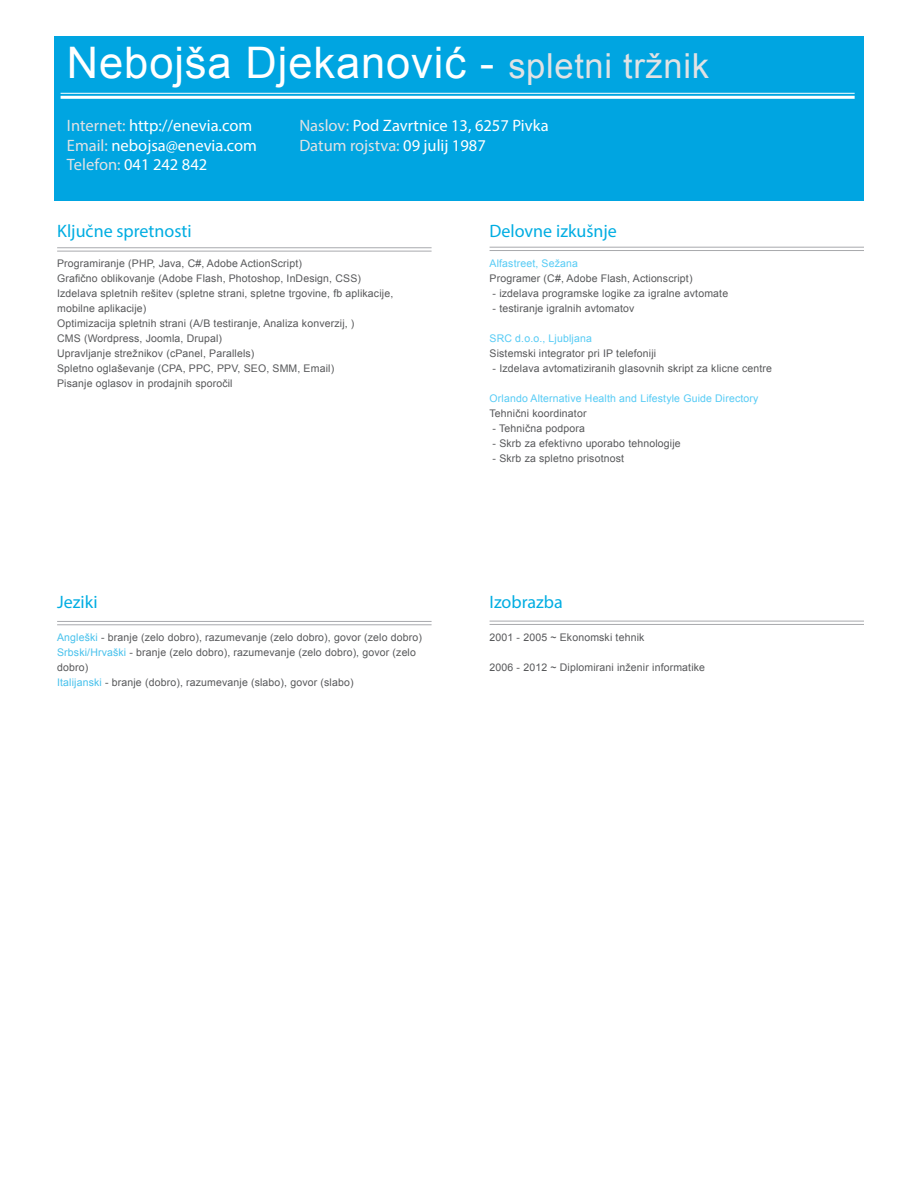
<style>
.page{position:relative;width:918px;height:1188px;background:#fff}
.page>*{position:absolute;margin:0;border:0;box-sizing:border-box;transform-origin:0 0}
.t1{font:43.5px "Arial";letter-spacing:.02em;color:#fff}
.t2{font:18px "Myriad Pro";color:#00ade2}
.t3{font:16.5px "Myriad Pro";color:#fff}
.t4{font:16.5px "Myriad Pro";color:#e1e2e4}
.t5{font:10.5px/15px "Arial";letter-spacing:.015em;color:#57585a}
.t6{font:10.5px "Arial";letter-spacing:.015em;color:#56cbf5}
.s1{font-size:34.5px;color:#e1e2e4}
.s2{color:#e1e2e4}
.s3{color:#fff}
.s4{color:#47c1ec}
</style>
<div class="page">
<hr style="left:57px;top:247px;width:375px;height:1px;background:#a8a9ad">
<hr style="left:57px;top:251px;width:375px;height:1px;background:#a8a9ad">
<div style="left:54px;top:36px;width:810px;height:165px;background:#00a5e1"></div>
<hr style="left:490px;top:247px;width:374px;height:1px;background:#a8a9ad">
<hr style="left:490px;top:250px;width:374px;height:1px;background:#a8a9ad">
<hr style="left:57px;top:621px;width:375px;height:1px;background:#a8a9ad">
<hr style="left:57px;top:624px;width:375px;height:1px;background:#a8a9ad">
<hr style="left:490px;top:621px;width:374px;height:1px;background:#a8a9ad">
<hr style="left:490px;top:624px;width:374px;height:1px;background:#a8a9ad">
<hr style="left:61px;top:93px;width:794px;height:1px;background:#fff">
<hr style="left:61px;top:96px;width:794px;height:3px;background:#fff">
<p class="t1" style="left:67px;top:34px;width:644px">Nebojša Djekanović - <span class="s1">spletni tržnik</span></p>
<p class="t3" style="left:67px;top:115px;width:187px"><span class="s2">Internet:</span> http://enevia.com</p>
<p class="t3" style="left:67px;top:135px;width:191px"><span class="s2">Email:</span> nebojsa@enevia.com</p>
<p class="t3" style="left:67px;top:155px;width:142px"><span class="s2">Telefon:</span> 041 242 842</p>
<p class="t3" style="left:299px;top:115px;width:251px"><span class="s2">Naslov:</span> Pod Zavrtnice 13, 6257 Pivka</p>
<p class="t4" style="left:299px;top:135px;width:188px">Datum rojstva: <span class="s3">09 julij 1987</span></p>
<p class="t2" style="left:57px;top:220px;width:136px">Ključne spretnosti</p>
<p class="t2" style="left:490px;top:220px;width:129px">Delovne izkušnje</p>
<p class="t5" style="left:57px;top:256px;width:246px">Programiranje (PHP, Java, C#, Adobe ActionScript)</p>
<p class="t5" style="left:57px;top:271px;width:305px">Grafično oblikovanje (Adobe Flash, Photoshop, InDesign, CSS)</p>
<p class="t5" style="left:57px;top:286px;width:338px">Izdelava spletnih rešitev (spletne strani, spletne trgovine, fb aplikacije, mobilne aplikacije)</p>
<p class="t5" style="left:57px;top:316px;width:299px">Optimizacija spletnih strani (A/B testiranje, Analiza konverzij, )</p>
<p class="t5" style="left:57px;top:331px;width:166px">CMS (Wordpress, Joomla, Drupal)</p>
<p class="t5" style="left:57px;top:346px;width:199px">Upravljanje strežnikov (cPanel, Parallels)</p>
<p class="t5" style="left:57px;top:361px;width:279px">Spletno oglaševanje (CPA, PPC, PPV, SEO, SMM, Email)</p>
<p class="t5" style="left:57px;top:376px;width:177px">Pisanje oglasov in prodajnih sporočil</p>
<p class="t6" style="left:490px;top:257px;width:90px">Alfastreet, Sežana</p>
<p class="t5" style="left:490px;top:271px;width:204px">Programer (C#, Adobe Flash, Actionscript)</p>
<p class="t5" style="left:493px;top:286px;width:237px">- izdelava programske logike za igralne avtomate</p>
<p class="t5" style="left:493px;top:301px;width:143px">- testiranje igralnih avtomatov</p>
<p class="t6" style="left:490px;top:332px;width:104px">SRC d.o.o., Ljubljana</p>
<p class="t5" style="left:490px;top:346px;width:168px">Sistemski integrator pri IP telefoniji</p>
<p class="t5" style="left:493px;top:361px;width:281px">- Izdelava avtomatiziranih glasovnih skript za klicne centre</p>
<p class="t6" style="left:490px;top:392px;width:270px">Orlando Alternative Health and Lifestyle Guide Directory</p>
<p class="t5" style="left:490px;top:406px;width:98px">Tehnični koordinator</p>
<p class="t5" style="left:493px;top:421px;width:94px">- Tehnična podpora</p>
<p class="t5" style="left:493px;top:436px;width:190px">- Skrb za efektivno uporabo tehnologije</p>
<p class="t5" style="left:493px;top:451px;width:133px">- Skrb za spletno prisotnost</p>
<p class="t2" style="left:57px;top:591px;width:42px">Jeziki</p>
<p class="t2" style="left:490px;top:591px;width:75px">Izobrazba</p>
<p class="t5" style="left:57px;top:630px;width:366px"><span class="s4">Angleški</span> - branje (zelo dobro), razumevanje (zelo dobro), govor (zelo dobro)</p>
<p class="t5" style="left:57px;top:645px;width:360px"><span class="s4">Srbski/Hrvaški</span> - branje (zelo dobro), razumevanje (zelo dobro), govor (zelo dobro)</p>
<p class="t5" style="left:57px;top:675px;width:298px"><span class="s4">Italijanski</span> - branje (dobro), razumevanje (slabo), govor (slabo)</p>
<p class="t5" style="left:490px;top:630px;width:156px">2001 - 2005 ~ Ekonomski tehnik</p>
<p class="t5" style="left:490px;top:660px;width:217px">2006 - 2012 ~ Diplomirani inženir informatike</p>
</div>
